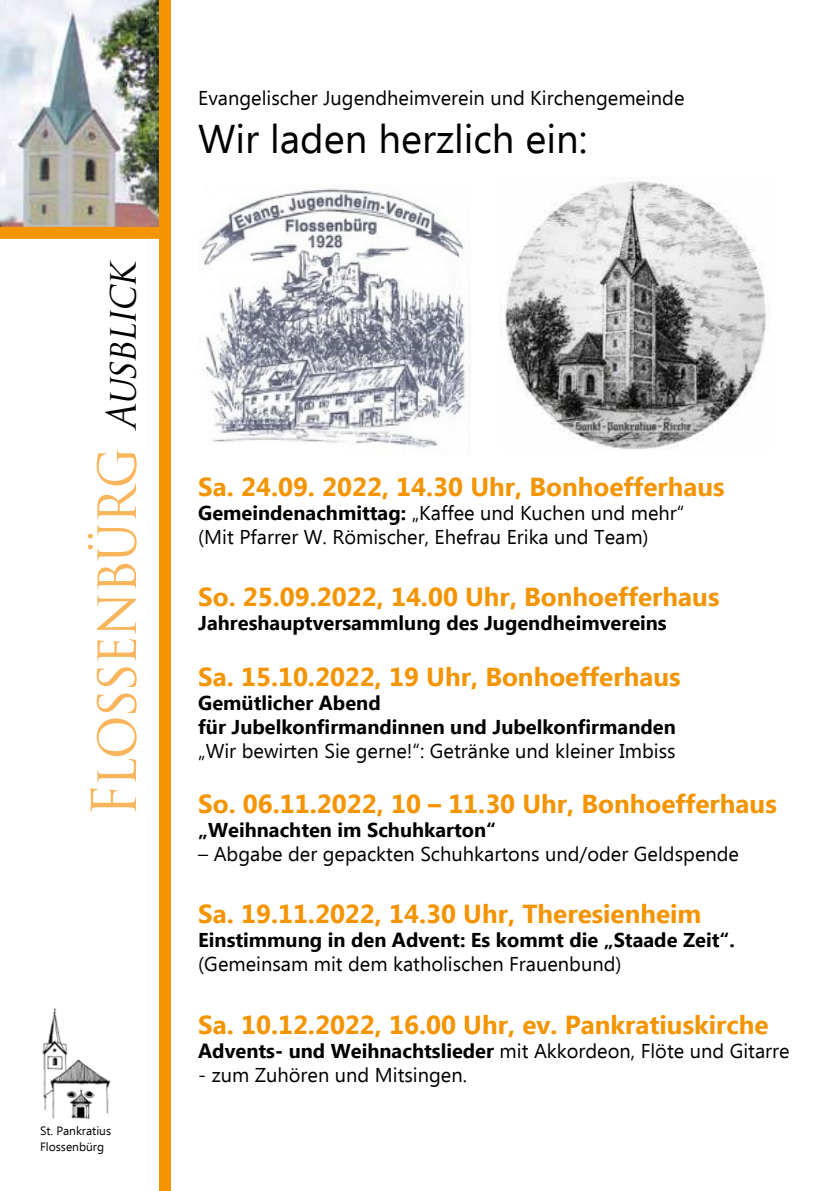
<style>
.page{position:relative;width:840px;height:1191px;background:#fff}
.page>*{position:absolute;margin:0;border:0;box-sizing:border-box;transform-origin:0 0}
.t1{font:60px "Trajan Pro";letter-spacing:-.03em;color:#f8b55b;scale:.9 1}
.t2{font:40px "Ebrima";color:#000}
.t3{font:700 26px "Ebrima";color:#f39400}
.t4{font:20px/24px "Ebrima";color:#000}
.t5{font:700 20px/24px "Ebrima";color:#000}
.t6{font:12px/16px "Ebrima";color:#000}
.s1{font-style:italic;font-size:40px;color:#000}
.s2{font-weight:700}
</style>
<div class="page">
<img style="left:0;top:0;width:159px;height:227px">
<div style="left:159px;top:0;width:11px;height:1191px;background:#f39400"></div>
<img style="left:42px;top:1008px;width:69px;height:112px">
<div style="left:0;top:227px;width:162px;height:12px;background:#f39400"></div>
<img style="left:198px;top:188px;width:272px;height:260px">
<img style="left:499px;top:177px;width:267px;height:273px">
<h1 class="t1" style="left:76px;top:817px;width:626px;rotate:-90deg">Flossenbürg <span class="s1">Ausblick</span></h1>
<p class="t6" style="left:40px;top:1123px;width:73px">St. Pankratius<br>Flossenbürg</p>
<p class="t4" style="left:198px;top:87px;width:487px">Evangelischer Jugendheimverein und Kirchengemeinde</p>
<h2 class="t2" style="left:198px;top:110px;width:390px">Wir laden herzlich ein:</h2>
<h3 class="t3" style="left:198px;top:467px;width:527px">Sa. 24.09. 2022, 14.30 Uhr, Bonhoefferhaus</h3>
<p class="t4" style="left:198px;top:502px;width:487px"><span class="s2">Gemeindenachmittag:</span> „Kaffee und Kuchen und mehr“ (Mit Pfarrer W. Römischer, Ehefrau Erika und Team)</p>
<h3 class="t3" style="left:198px;top:578px;width:522px">So. 25.09.2022, 14.00 Uhr, Bonhoefferhaus</h3>
<p class="t5" style="left:198px;top:612px;width:470px">Jahreshauptversammlung des Jugendheimvereins</p>
<h3 class="t3" style="left:198px;top:657px;width:483px">Sa. 15.10.2022, 19 Uhr, Bonhoefferhaus</h3>
<p class="t5" style="left:198px;top:691px;width:479px">Gemütlicher Abend<br>für Jubelkonfirmandinnen und Jubelkonfirmanden</p>
<p class="t4" style="left:198px;top:740px;width:479px">„Wir bewirten Sie gerne!“: Getränke und kleiner Imbiss</p>
<h3 class="t3" style="left:198px;top:784px;width:579px">So. 06.11.2022, 10 – 11.30 Uhr, Bonhoefferhaus</h3>
<p class="t5" style="left:198px;top:819px;width:299px">„Weihnachten im Schuhkarton“</p>
<p class="t4" style="left:198px;top:843px;width:542px">– Abgabe der gepackten Schuhkartons und/oder Geldspende</p>
<h3 class="t3" style="left:198px;top:894px;width:504px">Sa. 19.11.2022, 14.30 Uhr, Theresienheim</h3>
<p class="t5" style="left:198px;top:929px;width:537px">Einstimmung in den Advent: Es kommt die „Staade Zeit“.</p>
<p class="t4" style="left:198px;top:953px;width:424px">(Gemeinsam mit dem katholischen Frauenbund)</p>
<h3 class="t3" style="left:198px;top:1005px;width:571px">Sa. 10.12.2022, 16.00 Uhr, ev. Pankratiuskirche</h3>
<p class="t4" style="left:198px;top:1040px;width:592px"><span class="s2">Advents- und Weihnachtslieder</span> mit Akkordeon, Flöte und Gitarre</p>
<p class="t4" style="left:198px;top:1064px;width:270px">- zum Zuhören und Mitsingen.</p>
</div>
